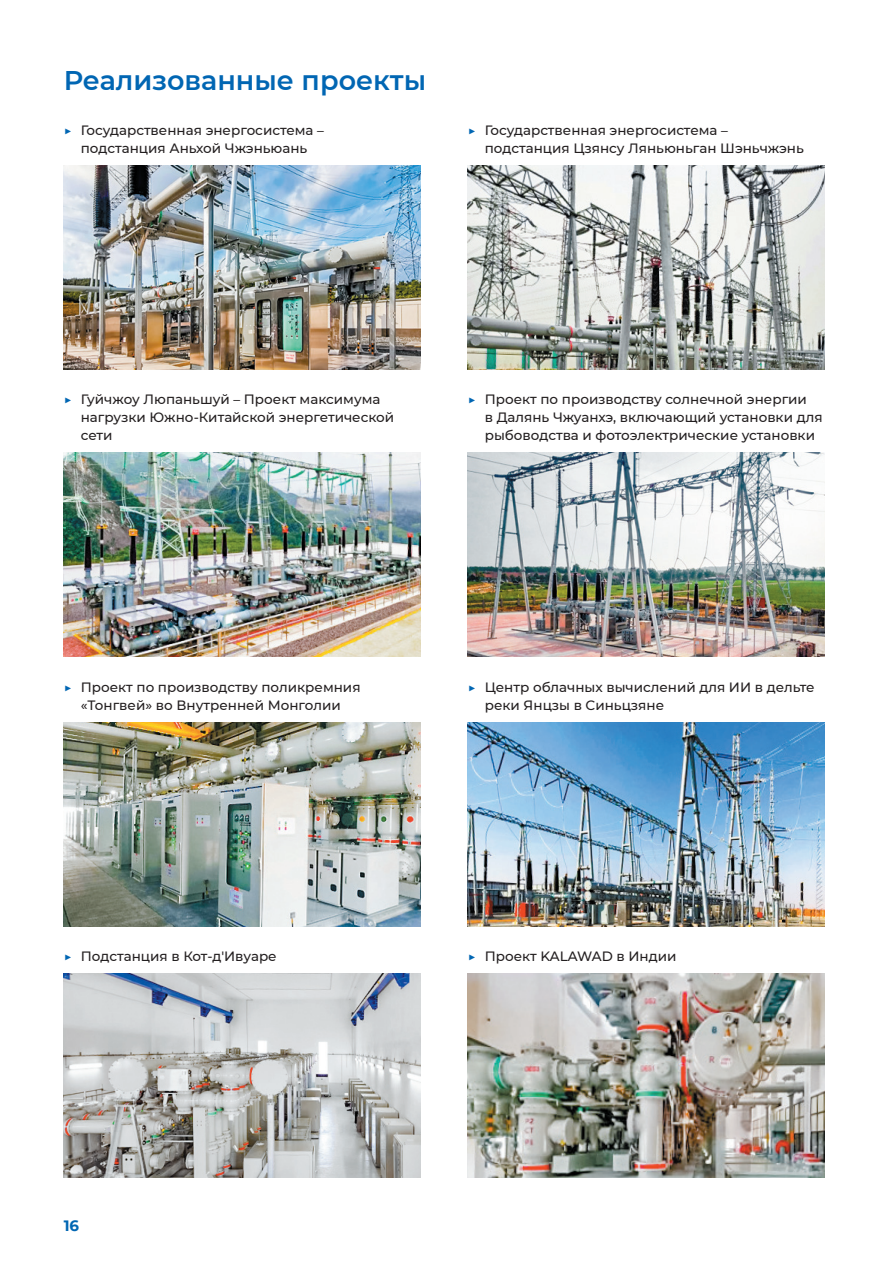
<style>
.page{position:relative;width:893px;height:1263px;background:#fff}
.page>*{position:absolute;margin:0;border:0;box-sizing:border-box;transform-origin:0 0}
.t1{font:600 27px "Montserrat";color:#0166b3}
.t2{font:700 15px "Montserrat";color:#0166b3}
.t3{font:500 13.5px/18px "Montserrat";color:#231f20}
.s1{color:#0166b3}
</style>
<div class="page">
<img style="left:64px;top:165px;width:357px;height:204px">
<img style="left:468px;top:165px;width:357px;height:204px">
<img style="left:64px;top:453px;width:357px;height:204px">
<img style="left:468px;top:453px;width:357px;height:204px">
<img style="left:64px;top:722px;width:357px;height:204px">
<img style="left:468px;top:722px;width:357px;height:204px">
<img style="left:64px;top:974px;width:357px;height:204px">
<img style="left:468px;top:974px;width:357px;height:204px">
<h1 class="t1" style="left:64px;top:61px;width:364px">Реализованные проекты</h1>
<p class="t3" style="left:64px;top:120px;width:262px;text-align:center"><span class="s1">▶</span> Государственная энергосистема – подстанция Аньхой Чжэньюань</p>
<p class="t3" style="left:485px;top:120px;width:320px;text-indent:-17px"><span class="s1">▶</span> Государственная энергосистема – подстанция Цзянсу Ляньюньган Шэньчжэнь</p>
<p class="t3" style="left:81px;top:390px;width:315px;text-indent:-17px"><span class="s1">▶</span> Гуйчжоу Люпаньшуй – Проект максимума нагрузки Южно-Китайской энергетической сети</p>
<p class="t3" style="left:485px;top:390px;width:339px;text-indent:-17px"><span class="s1">▶</span> Проект по производству солнечной энергии<br>в Далянь Чжуанхэ, включающий установки для рыбоводства и фотоэлектрические установки</p>
<p class="t3" style="left:64px;top:677px;width:298px;text-align:center"><span class="s1">▶</span> Проект по производству поликремния «Тонгвей» во Внутренней Монголии</p>
<p class="t3" style="left:485px;top:677px;width:331px;text-indent:-17px"><span class="s1">▶</span> Центр облачных вычислений для ИИ в дельте реки Янцзы в Синьцзяне</p>
<p class="t3" style="left:64px;top:947px;width:214px"><span class="s1">▶</span> Подстанция в Кот-д'Ивуаре</p>
<p class="t3" style="left:468px;top:947px;width:210px"><span class="s1">▶</span> Проект KALAWAD в Индии</p>
<p class="t2" style="left:64px;top:1214px;width:17px">16</p>
</div>
